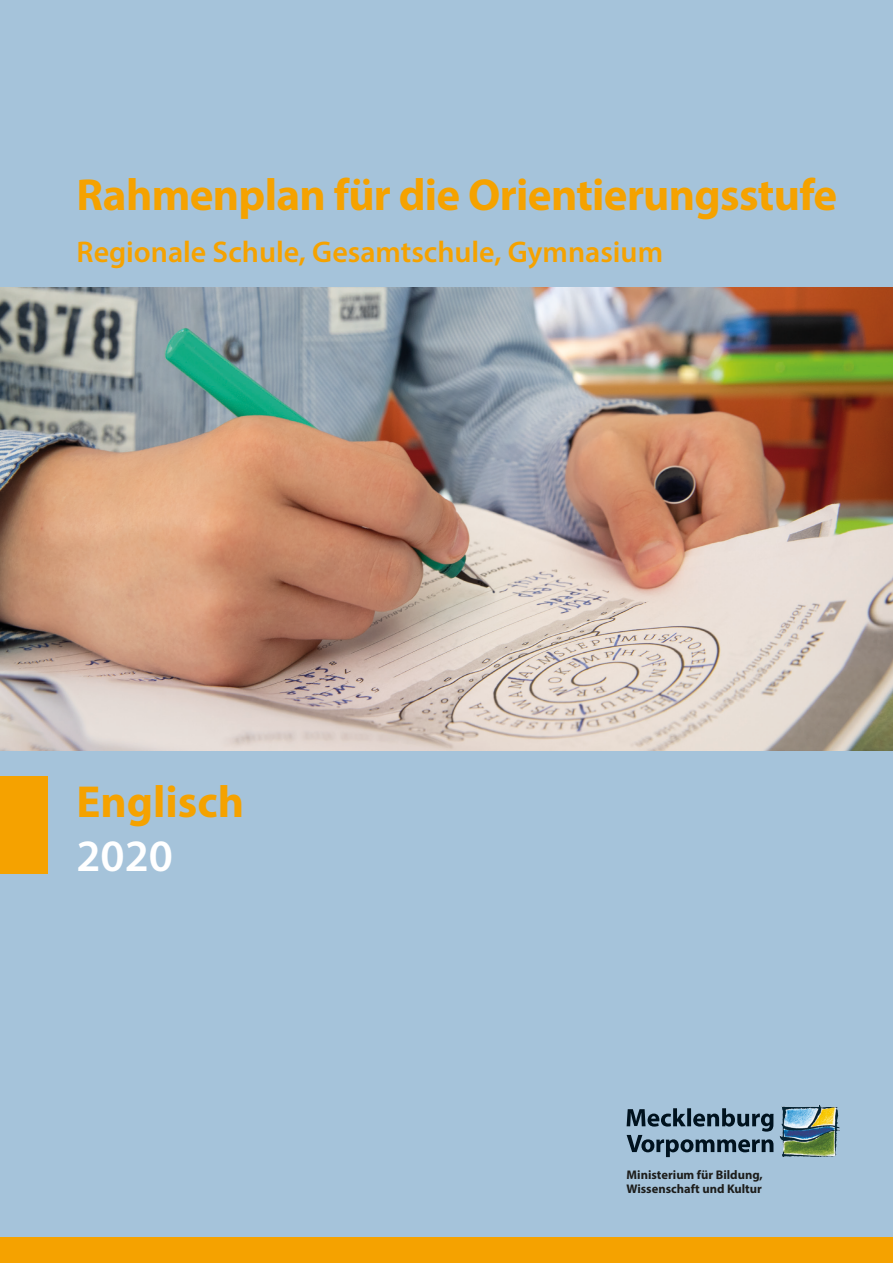
<style>
.page{position:relative;width:893px;height:1263px;background:#a5c3da}
.page>*{position:absolute;margin:0;border:0;box-sizing:border-box;transform-origin:0 0}
.t1{font:700 45px "Myriad Pro";letter-spacing:-.015em;color:#f5a200}
.t2{font:600 45px "Myriad Pro";color:#fff}
.t3{font:600 30px "Myriad Pro";color:#f5a200}
.t4{font:700 12.6px/14.7px "Myriad Pro";color:#1d1d1b}
</style>
<div class="page">
<div style="left:0;top:1237px;width:893px;height:26px;background:#f5a200"></div>
<div style="left:0;top:776px;width:48px;height:98px;background:#f5a200"></div>
<img style="left:0;top:287px;width:893px;height:463px">
<svg style="left:627px;top:1108px;width:146px;height:49px"></svg>
<h1 class="t1" style="left:77px;top:166px;width:762px">Rahmenplan für die Orientierungsstufe</h1>
<h2 class="t3" style="left:77px;top:232px;width:588px">Regionale Schule, Gesamtschule, Gymnasium</h2>
<h1 class="t1" style="left:77px;top:773px;width:169px">Englisch</h1>
<h1 class="t2" style="left:77px;top:827px;width:98px">2020</h1>
<p class="t4" style="left:627px;top:1166px;width:138px">Ministerium für Bildung,<br>Wissenschaft und Kultur</p>
</div>
